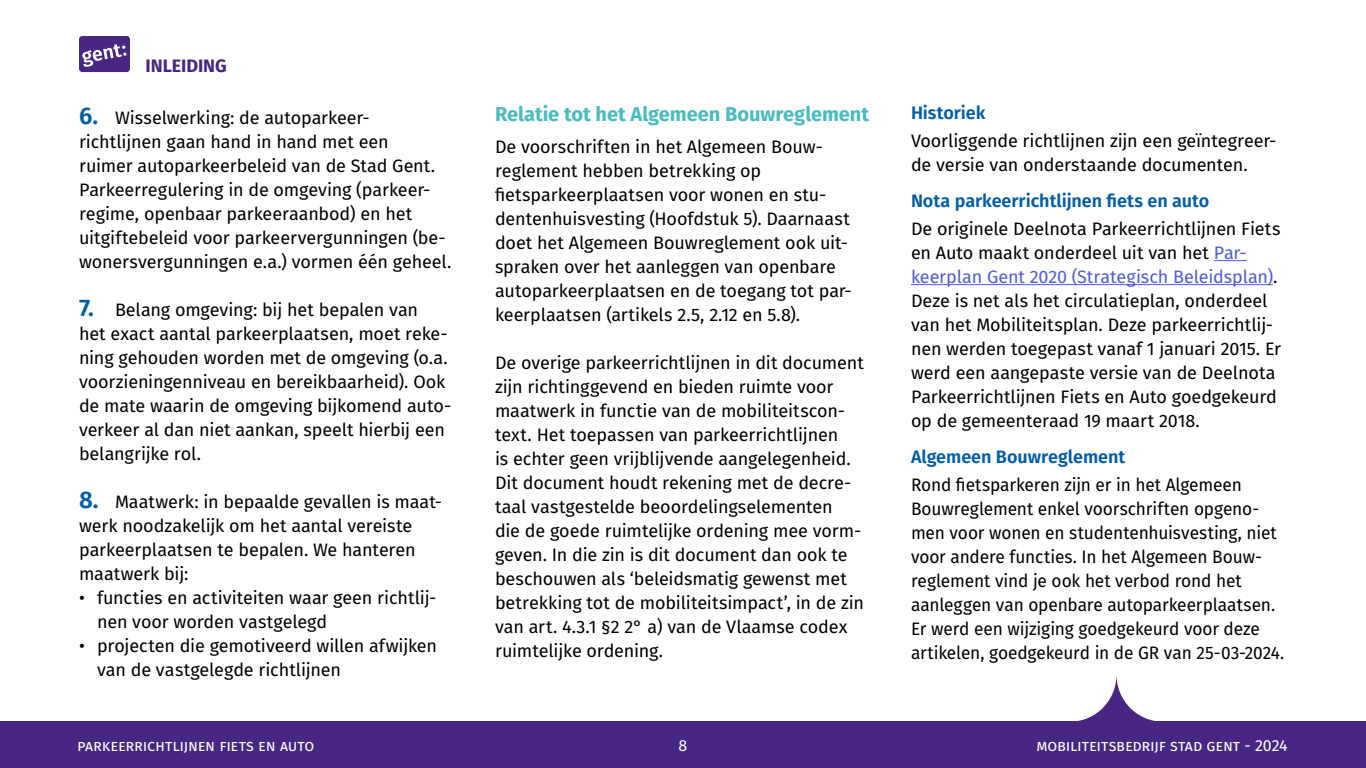
<style>
.page{position:relative;width:1366px;height:768px;background:#fff}
.page>*{position:absolute;margin:0;border:0;box-sizing:border-box;transform-origin:0 0}
.t1{font:700 20px "Fira Sans";color:#4abbc1}
.t2{font:18px/24px "Fira Sans";letter-spacing:-.01em;color:#000}
.t3{font:18px/24px "Fira Sans";letter-spacing:-.01em;color:#000;scale:.96 1}
.t4{font:600 18px "Fira Sans";color:#005da9}
.t5{font:700 18px "Fira Sans";letter-spacing:-.005em;color:#482683}
.t6{font:16px "Fira Sans";letter-spacing:-.01em;color:#fff}
.s1{font-weight:600;font-size:24px;color:#005da9}
.s2{color:#4f5cd6}
</style>
<div class="page">
<svg style="left:1070px;top:676px;width:93px;height:46px"></svg>
<div style="left:0;top:722px;width:1366px;height:46px;background:#482683"></div>
<div style="left:79px;top:36px;width:51px;height:36px;background:#482683;border-radius:3px"></div>
<svg style="left:82px;top:44px;width:45px;height:23px"></svg>
<hr style="left:1214px;top:260px;width:33px;height:1px;background:#4f5cd6">
<hr style="left:911px;top:284px;width:362px;height:1px;background:#4f5cd6">
<p class="t5" style="left:146px;top:50px;width:83px">INLEIDING</p>
<p class="t2" style="left:79px;top:106px;width:374px"><span class="s1">6.</span> Wisselwerking: de autoparkeer&shy;richtlijnen gaan hand in hand met een<br>ruimer autoparkeerbeleid van de Stad Gent.<br>Parkeerregulering in de omgeving (parkeer&shy;regime, openbaar parkeeraanbod) en het uitgiftebeleid voor parkeervergunningen (be&shy;wonersvergunningen e.a.) vormen één geheel.</p>
<p class="t2" style="left:79px;top:298px;width:374px"><span class="s1">7.</span> Belang omgeving: bij het bepalen van<br>het exact aantal parkeerplaatsen, moet reke&shy;ning gehouden worden met de omgeving (o.a. voorzieningenniveau en bereikbaarheid). Ook de mate waarin de omgeving bijkomend auto&shy;verkeer al dan niet aankan, speelt hierbij een belangrijke rol.</p>
<p class="t2" style="left:79px;top:490px;width:365px"><span class="s1">8.</span> Maatwerk: in bepaalde gevallen is maat&shy;werk noodzakelijk om het aantal vereiste parkeerplaatsen te bepalen. We hanteren maatwerk bij:</p>
<p class="t2" style="left:97px;top:586px;width:341px;text-indent:-18px">• functies en activiteiten waar geen richtlij&shy;nen voor worden vastgelegd</p>
<p class="t2" style="left:97px;top:634px;width:342px;text-indent:-18px">• projecten die gemotiveerd willen afwijken van de vastgelegde richtlijnen</p>
<p class="t1" style="left:495px;top:97px;width:376px">Relatie tot het Algemeen Bouwreglement</p>
<p class="t2" style="left:495px;top:134px;width:358px">De voorschriften in het Algemeen Bouw&shy;reglement hebben betrekking op fietsparkeerplaatsen voor wonen en stu&shy;dentenhuisvesting (Hoofdstuk 5). Daarnaast doet het Algemeen Bouwreglement ook uit&shy;spraken over het aanleggen van openbare autoparkeerplaatsen en de toegang tot par&shy;keerplaatsen (artikels 2.5, 2.12 en 5.8).</p>
<p class="t2" style="left:495px;top:350px;width:371px">De overige parkeerrichtlijnen in dit document zijn richtinggevend en bieden ruimte voor maatwerk in functie van de mobiliteitscon&shy;text. Het toepassen van parkeerrichtlijnen<br>is echter geen vrijblijvende aangelegenheid.<br>Dit document houdt rekening met de decre&shy;taal vastgestelde beoordelingselementen<br>die de goede ruimtelijke ordening mee vorm&shy;geven. In die zin is dit document dan ook te beschouwen als ‘beleidsmatig gewenst met betrekking tot de mobiliteitsimpact’, in de zin van art. 4.3.1 §2 2° a) van de Vlaamse codex ruimtelijke ordening.</p>
<p class="t4" style="left:911px;top:98px;width:76px">Historiek</p>
<p class="t2" style="left:911px;top:128px;width:367px">Voorliggende richtlijnen zijn een geïntegreer&shy;de versie van onderstaande documenten.</p>
<p class="t4" style="left:911px;top:186px;width:300px">Nota parkeerrichtlijnen fiets en auto</p>
<p class="t2" style="left:911px;top:216px;width:372px">De originele Deelnota Parkeerrichtlijnen Fiets en Auto maakt onderdeel uit van het <span class="s2">Par&shy;keerplan Gent 2020 (Strategisch Beleidsplan)</span>.<br>Deze is net als het circulatieplan, onderdeel van het Mobiliteitsplan. Deze parkeerrichtlij&shy;nen werden toegepast vanaf 1 januari 2015. Er werd een aangepaste versie van de Deelnota Parkeerrichtlijnen Fiets en Auto goedgekeurd op de gemeenteraad 19 maart 2018.</p>
<p class="t4" style="left:911px;top:442px;width:216px">Algemeen Bouwreglement</p>
<p class="t3" style="left:911px;top:472px;width:390px">Rond fietsparkeren zijn er in het Algemeen Bouwreglement enkel voorschriften opgeno&shy;men voor wonen en studentenhuisvesting, niet voor andere functies. In het Algemeen Bouw&shy;reglement vind je ook het verbod rond het aanleggen van openbare autoparkeerplaatsen.<br>Er werd een wijziging goedgekeurd voor deze artikelen, goedgekeurd in de GR van 25-03-2024.</p>
<p class="t6" style="left:77px;top:734px;width:239px">parkeerrichtlijnen fiets en auto</p>
<p class="t6" style="left:679px;top:734px;width:10px">8</p>
<p class="t6" style="left:1036px;top:734px;width:253px">mobiliteitsbedrijf stad gent - 2024</p>
</div>
